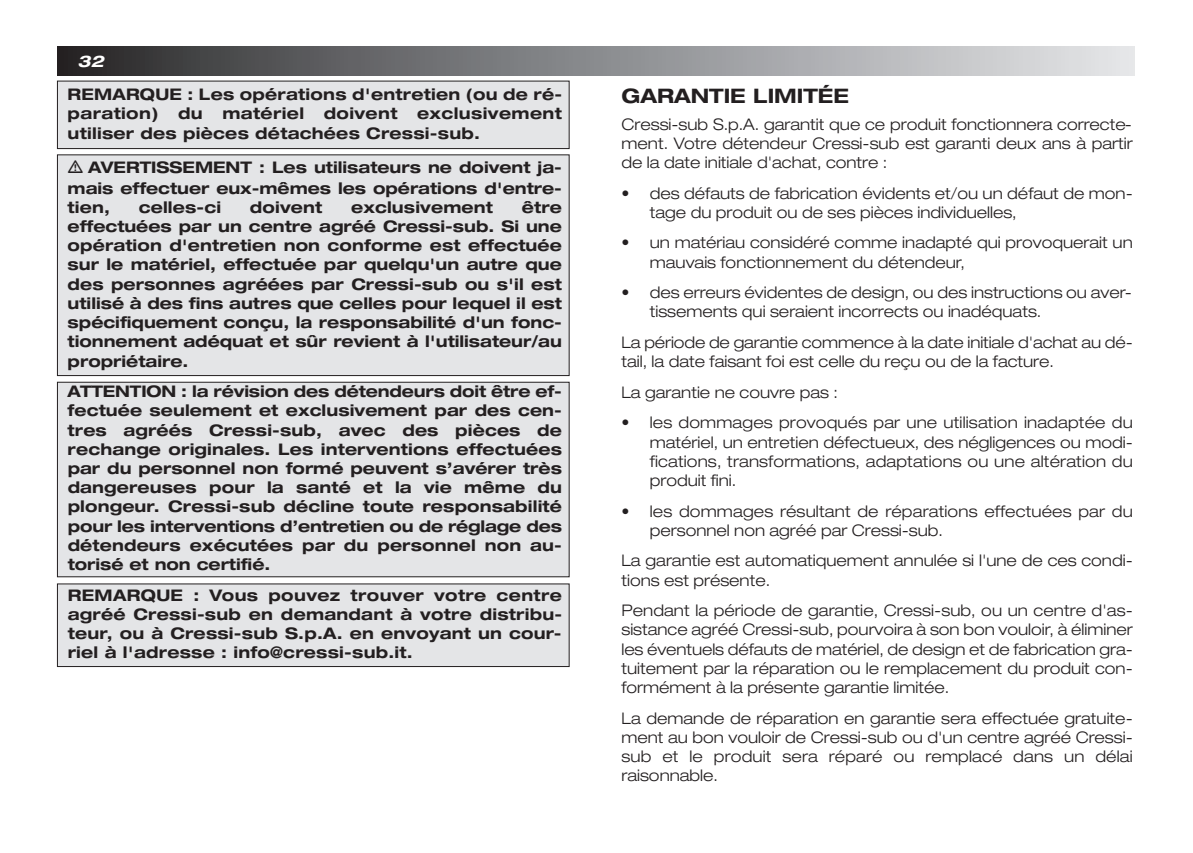
<style>
.page{position:relative;width:1193px;height:853px;background:#fff}
.page>*{position:absolute;margin:0;border:0;box-sizing:border-box;transform-origin:0 0}
.t1{font:700 expanded 20px "Helvetica Neue";color:#231f20}
.t2{font:300 expanded 16px/19.2px "Helvetica Neue";color:#231f20}
.t3{font:700 expanded 16px/19.2px "Helvetica Neue";letter-spacing:.01em;color:#231f20;text-align:justify}
.t4{font:italic 700 expanded 16px "Helvetica Neue";color:#fff}
</style>
<div class="page">
<div style="left:57px;top:583px;width:512px;height:83px;background:#e4e5e7"></div>
<div style="left:57px;top:382px;width:512px;height:194px;background:#e4e5e7"></div>
<div style="left:57px;top:382px;width:512px;height:195px;border:1px solid #231f20"></div>
<div style="left:57px;top:155px;width:512px;height:220px;background:#e4e5e7"></div>
<div style="left:57px;top:154px;width:512px;height:222px;border:1px solid #231f20"></div>
<div style="left:57px;top:81px;width:512px;height:67px;background:#e4e5e7"></div>
<div style="left:57px;top:81px;width:512px;height:68px;border:1px solid #231f20"></div>
<div style="left:57px;top:47px;width:1077px;height:28px;background:linear-gradient(to right,#2b2b2d,#e7e9ec)"></div>
<p class="t4" style="left:78px;top:56px;width:28px">32</p>
<p class="t3" style="left:68px;top:86px;width:496px">REMARQUE : Les opérations d'entretien (ou de ré&shy;paration) du matériel doivent exclusivement utiliser des pièces détachées Cressi-sub.</p>
<p class="t3" style="left:68px;top:158px;width:496px;line-height:20.8px;text-align:right">AVERTISSEMENT : Les utilisateurs ne doivent ja&shy;mais effectuer eux-mêmes les opérations d'entre-</p>
<p class="t3" style="left:68px;top:199px;width:44px">tien,</p>
<p class="t3" style="left:139px;top:199px;width:84px">celles-ci</p>
<p class="t3" style="left:250px;top:199px;width:74px">doivent</p>
<p class="t3" style="left:351px;top:199px;width:143px">exclusivement</p>
<p class="t3" style="left:68px;top:199px;width:496px;text-indent:454px">être effectuées par un centre agréé Cressi-sub. Si une opération d'entretien non conforme est effectuée sur le matériel, effectuée par quelqu'un autre que des personnes agréées par Cressi-sub ou s'il est utilisé à des fins autres que celles pour lequel il est spécifiquement conçu, la responsabilité d'un fonc&shy;tionnement adéquat et sûr revient à l'utilisateur/au propriétaire.</p>
<p class="t3" style="left:68px;top:383px;width:496px">ATTENTION : la révision des détendeurs doit être ef&shy;fectuée seulement et exclusivement par des cen&shy;tres agréés Cressi-sub, avec des pièces de rechange originales. Les interventions effectuées par du personnel non formé peuvent s’avérer très dangereuses pour la santé et la vie même du plongeur. Cressi-sub décline toute responsabilité pour les interventions d’entretien ou de réglage des détendeurs exécutées par du personnel non au&shy;torisé et non certifié.</p>
<p class="t3" style="left:68px;top:586px;width:496px">REMARQUE : Vous pouvez trouver votre centre agréé Cressi-sub en demandant à votre distribu&shy;teur, ou à Cressi-sub S.p.A. en envoyant un cour&shy;riel à l'adresse : info@cressi-sub.it.</p>
<p class="t1" style="left:621px;top:89px;width:229px">GARANTIE LIMITÉE</p>
<p class="t2" style="left:621px;top:116px;width:513px;text-align:justify">Cressi-sub S.p.A. garantit que ce produit fonctionnera correcte&shy;ment. Votre détendeur Cressi-sub est garanti deux ans à partir de la date initiale d'achat, contre :</p>
<p class="t2" style="left:650px;top:185px;width:484px;text-indent:-28px">• des défauts de fabrication évidents et/ou un défaut de mon&shy;tage du produit ou de ses pièces individuelles,</p>
<p class="t2" style="left:650px;top:235px;width:484px;text-indent:-28px">• un matériau considéré comme inadapté qui provoquerait un mauvais fonctionnement du détendeur,</p>
<p class="t2" style="left:650px;top:284px;width:483px;text-indent:-28px">• des erreurs évidentes de design, ou des instructions ou aver&shy;tissements qui seraient incorrects ou inadéquats.</p>
<p class="t2" style="left:621px;top:334px;width:513px">La période de garantie commence à la date initiale d'achat au dé&shy;tail, la date faisant foi est celle du reçu ou de la facture.</p>
<p class="t2" style="left:621px;top:384px;width:218px">La garantie ne couvre pas :</p>
<p class="t2" style="left:650px;top:414px;width:484px;text-align:justify;text-indent:-28px">• les dommages provoqués par une utilisation inadaptée du matériel, un entretien défectueux, des négligences ou modi&shy;fications, transformations, adaptations ou une altération du produit fini.</p>
<p class="t2" style="left:650px;top:502px;width:484px;text-indent:-28px">• les dommages résultant de réparations effectuées par du personnel non agréé par Cressi-sub.</p>
<p class="t2" style="left:621px;top:552px;width:513px">La garantie est automatiquement annulée si l'une de ces condi&shy;tions est présente.</p>
<p class="t2" style="left:621px;top:602px;width:513px;text-align:justify">Pendant la période de garantie, Cressi-sub, ou un centre d'as&shy;sistance agréé Cressi-sub, pourvoira à son bon vouloir, à éliminer les éventuels défauts de matériel, de design et de fabrication gra&shy;tuitement par la réparation ou le remplacement du produit con&shy;formément à la présente garantie limitée.</p>
<p class="t2" style="left:621px;top:709px;width:513px;text-align:justify">La demande de réparation en garantie sera effectuée gratuite&shy;ment au bon vouloir de Cressi-sub ou d'un centre agréé Cressi&shy;sub et le produit sera réparé ou remplacé dans un délai raisonnable.</p>
</div>
